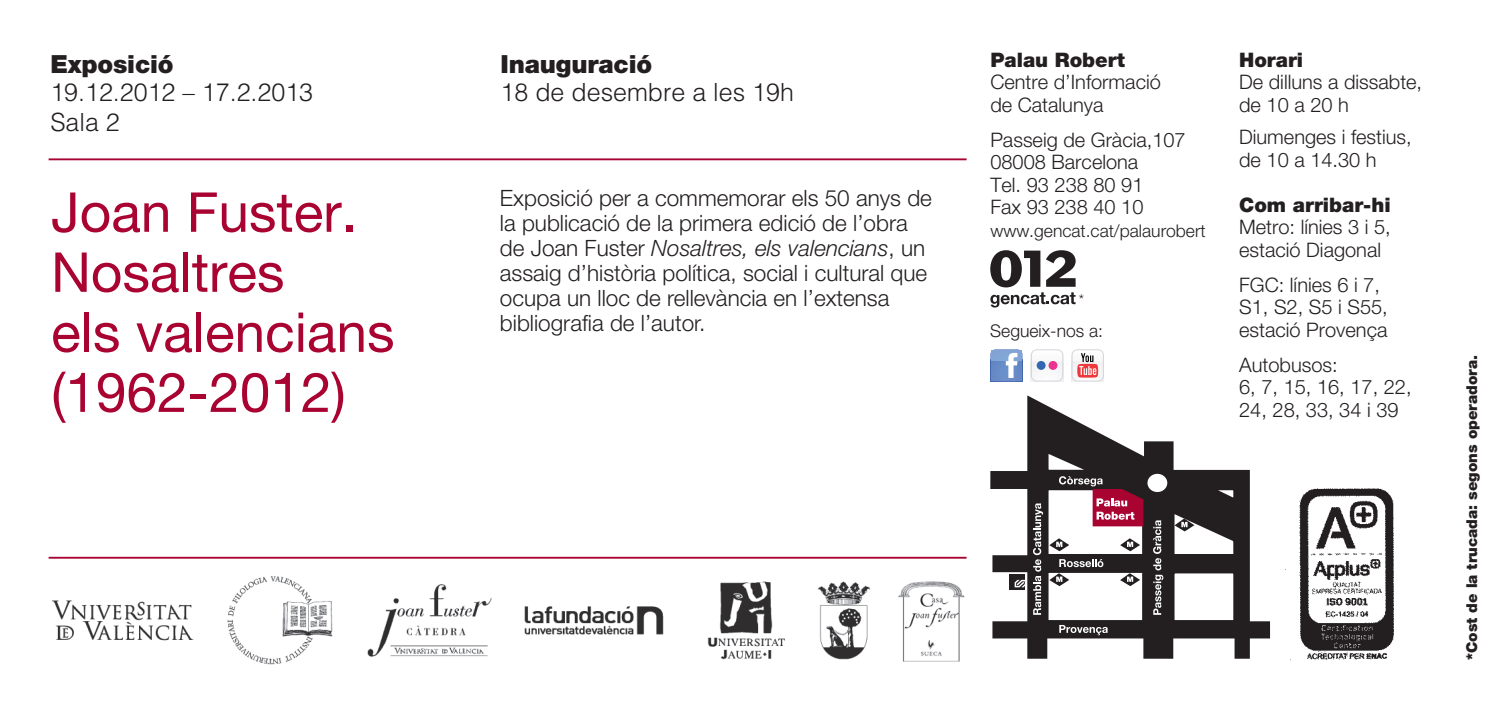
<style>
.page{position:relative;width:1489px;height:709px;background:#fff}
.page>*{position:absolute;margin:0;border:0;box-sizing:border-box;transform-origin:0 0}
.t1{font:55px/60px "Helvetica Neue";color:#a90332}
.t2{font:300 25px/30px "Helvetica";color:#231f20}
.t3{font:900 25px "Helvetica Neue";letter-spacing:-.005em;color:#231f20}
.t4{font:300 22.5px/25px "Helvetica Neue";color:#231f20}
.t5{font:300 20px/22.5px "Helvetica Neue";color:#231f20}
.t6{font:900 20px "Helvetica Neue";color:#231f20}
.t7{font:300 17.5px "Helvetica Neue";color:#231f20}
.t8{font:900 15px "Helvetica Neue";color:#231f20}
.t9{font:300 15px "Helvetica Neue";color:#231f20}
.s1{font-style:italic}
</style>
<div class="page">
<img style="left:51px;top:576px;width:914px;height:89px">
<hr style="left:49px;top:557px;width:917px;height:1px;background:#a90332">
<hr style="left:49px;top:158px;width:917px;height:2px;background:#a90332">
<svg style="left:1030px;top:349px;width:33px;height:32px"></svg>
<div style="left:1036px;top:361px;width:9px;height:9px;background:#3367b2;border-radius:50%"></div>
<div style="left:1048px;top:361px;width:9px;height:9px;background:#ed3390;border-radius:50%"></div>
<svg style="left:990px;top:378px;width:32px;height:3px"></svg>
<img style="left:991px;top:378px;width:30px;height:2px">
<svg style="left:990px;top:349px;width:32px;height:29px"></svg>
<svg style="left:1071px;top:349px;width:32px;height:32px"></svg>
<img style="left:1285px;top:488px;width:109px;height:172px">
<svg style="left:990px;top:250px;width:85px;height:57px"></svg>
<svg style="left:990px;top:395px;width:279px;height:263px"></svg>
<div style="left:1171px;top:571px;width:64px;height:51px;background:#fff;border:2px solid #231f20"></div>
<div style="left:1045px;top:570px;width:99px;height:52px;background:#fff;border:2px solid #231f20"></div>
<svg style="left:1144px;top:471px;width:25px;height:23px"></svg>
<svg style="left:1059px;top:625px;width:48px;height:10px"></svg>
<svg style="left:1152px;top:520px;width:11px;height:95px"></svg>
<svg style="left:1032px;top:443px;width:114px;height:172px"></svg>
<div style="left:1009px;top:574px;width:15px;height:15px;background:#231f20"></div>
<svg style="left:1014px;top:580px;width:10px;height:7px"></svg>
<svg style="left:1170px;top:485px;width:67px;height:72px"></svg>
<p class="t3" style="left:50px;top:49px;width:125px">Exposició</p>
<p class="t2" style="left:50px;top:76px;width:264px">19.12.2012 – 17.2.2013<br>Sala 2</p>
<p class="t3" style="left:500px;top:49px;width:153px">Inauguració</p>
<p class="t2" style="left:500px;top:76px;width:295px">18 de desembre a les 19h</p>
<h1 class="t1" style="left:51px;top:181px;width:345px">Joan Fuster.<br>Nosaltres<br>els valencians (1962-2012)</h1>
<p class="t4" style="left:500px;top:185px;width:433px">Exposició per a commemorar els 50 anys de la publicació de la primera edició de l’obra de Joan Fuster <span class="s1">Nosaltres, els valencians</span>, un assaig d’història política, social i cultural que ocupa un lloc de rellevància en l’extensa bibliografia de l’autor.</p>
<p class="t6" style="left:990px;top:48px;width:136px">Palau Robert</p>
<p class="t5" style="left:990px;top:70px;width:172px">Centre d’Informació de Catalunya</p>
<p class="t5" style="left:990px;top:128px;width:197px">Passeig de Gràcia,107<br>08008 Barcelona<br>Tel. 93 238 80 91<br>Fax 93 238 40 10</p>
<p class="t7" style="left:990px;top:220px;width:217px">www.gencat.cat/palaurobert</p>
<p class="t9" style="left:1078px;top:290px;width:7px">*</p>
<p class="t7" style="left:990px;top:320px;width:114px">Segueix-nos a:</p>
<p class="t6" style="left:1238px;top:48px;width:66px">Horari</p>
<p class="t5" style="left:1238px;top:70px;width:184px">De dilluns a dissabte, de 10 a 20 h</p>
<p class="t5" style="left:1238px;top:125px;width:174px">Diumenges i festius, de 10 a 14.30 h</p>
<p class="t6" style="left:1238px;top:193px;width:153px">Com arribar-hi</p>
<p class="t5" style="left:1238px;top:215px;width:153px">Metro: línies 3 i 5, estació Diagonal</p>
<p class="t5" style="left:1238px;top:273px;width:150px">FGC: línies 6 i 7,<br>S1, S2, S5 i S55, estació Provença</p>
<p class="t5" style="left:1238px;top:353px;width:174px">Autobusos:<br>6, 7, 15, 16, 17, 22,<br>24, 28, 33, 34 i 39</p>
<p class="t8" style="left:1462px;top:660px;width:307px;rotate:-90deg">*Cost de la trucada: segons operadora.</p>
</div>
